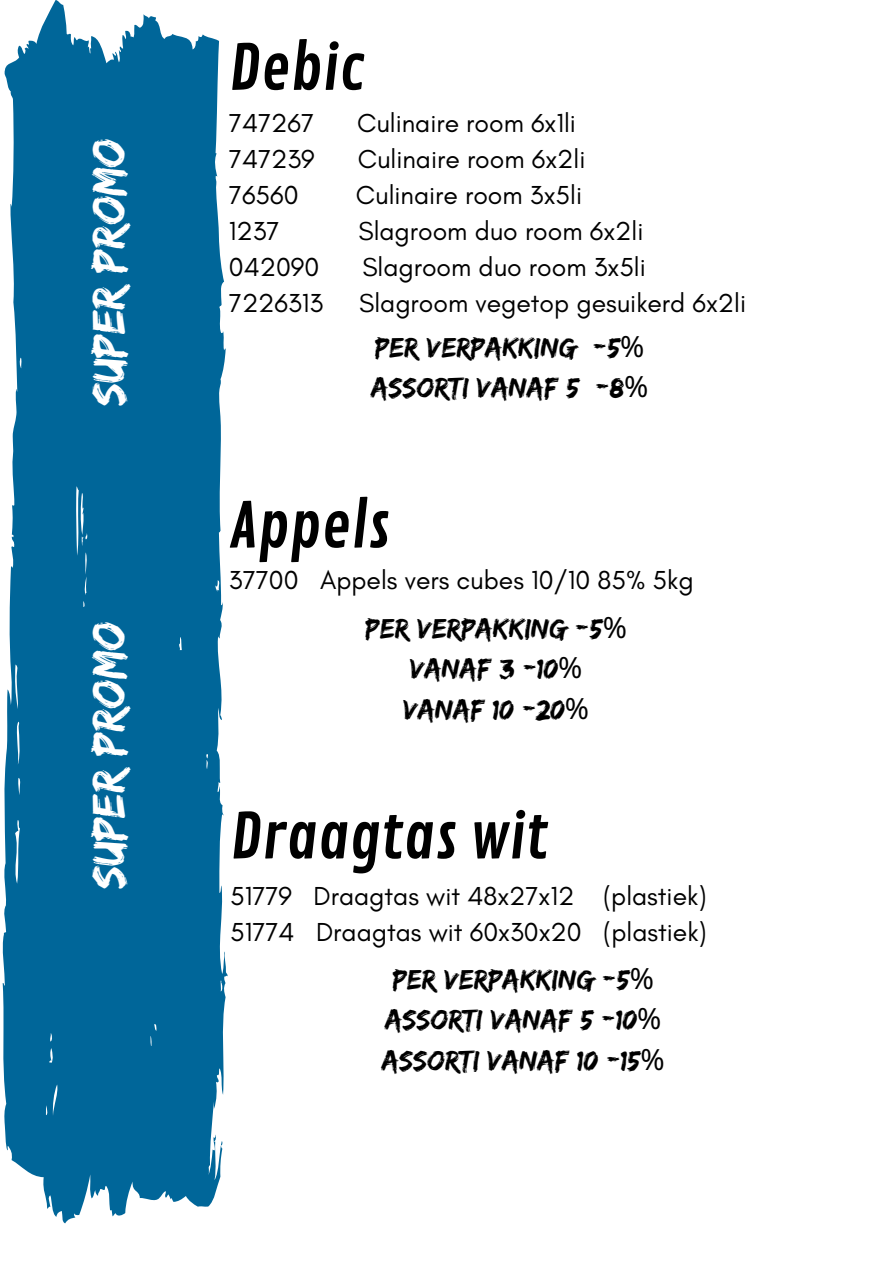
<style>
.page{position:relative;width:894px;height:1264px;background:#fff}
.page>*{position:absolute;margin:0;border:0;box-sizing:border-box;transform-origin:0 0}
.t1{font:61.5px "Contrail One";color:#000}
.t2{font:48px "Edo";color:#fff}
.t3{font:29.25px "Edo";color:#000}
.t4{font:26.55px "Glacial Indifference";color:#000}
.s1{font-family:"Noto Sans"}
</style>
<div class="page">
<svg style="left:2px;top:0;width:226px;height:1223px;background:#1e78a5"></svg>
<p class="t2" style="left:81px;top:406px;width:269px;rotate:-90deg">Super promo</p>
<h1 class="t2" style="left:81px;top:888px;width:269px;rotate:-90deg">Super promo</h1>
<p class="t1" style="left:229px;top:32px;width:138px">Debic</p>
<p class="t4" style="left:229px;top:106px;width:87px">747267</p>
<p class="t4" style="left:357px;top:106px;width:220px">Culinaire room 6x1li</p>
<p class="t4" style="left:229px;top:142px;width:87px">747239</p>
<p class="t4" style="left:357px;top:142px;width:229px">Culinaire room 6x2li</p>
<p class="t4" style="left:229px;top:178px;width:71px">76560</p>
<p class="t4" style="left:356px;top:178px;width:228px">Culinaire room 3x5li</p>
<h1 class="t4" style="left:229px;top:214px;width:52px">1237</h1>
<h1 class="t4" style="left:358px;top:214px;width:286px">Slagroom duo room 6x2li</h1>
<p class="t4" style="left:229px;top:250px;width:92px">042090</p>
<p class="t4" style="left:362px;top:250px;width:285px">Slagroom duo room 3x5li</p>
<p class="t4" style="left:229px;top:286px;width:96px">7226313</p>
<p class="t4" style="left:359px;top:286px;width:388px">Slagroom vegetop gesuikerd 6x2li</p>
<p class="t3" style="left:375px;top:330px;width:271px">per verpakking -5<span class="s1">%</span></p>
<p class="t3" style="left:371px;top:371px;width:278px">Assorti vanaf 5 -8<span class="s1">%</span></p>
<h2 class="t1" style="left:229px;top:489px;width:162px">Appels</h2>
<h2 class="t4" style="left:229px;top:564px;width:466px">37700 Appels vers cubes 10/10 85% 5kg</h2>
<h1 class="t3" style="left:365px;top:611px;width:263px">per verpakking -5<span class="s1">%</span></h1>
<p class="t3" style="left:410px;top:652px;width:174px">Vanaf 3 -10<span class="s1">%</span></p>
<p class="t3" style="left:403px;top:692px;width:187px">vanaf 10 -20<span class="s1">%</span></p>
<p class="t1" style="left:230px;top:800px;width:319px">Draagtas wit</p>
<p class="t4" style="left:230px;top:879px;width:477px">51779 Draagtas wit 48x27x12 (plastiek)</p>
<p class="t4" style="left:230px;top:915px;width:478px">51774 Draagtas wit 60x30x20 (plastiek)</p>
<p class="t3" style="left:392px;top:962px;width:263px">per verpakking -5<span class="s1">%</span></p>
<p class="t3" style="left:385px;top:1002px;width:277px">Assorti Vanaf 5 -10<span class="s1">%</span></p>
<p class="t3" style="left:382px;top:1043px;width:284px">Assorti vanaf 10 -15<span class="s1">%</span></p>
</div>
